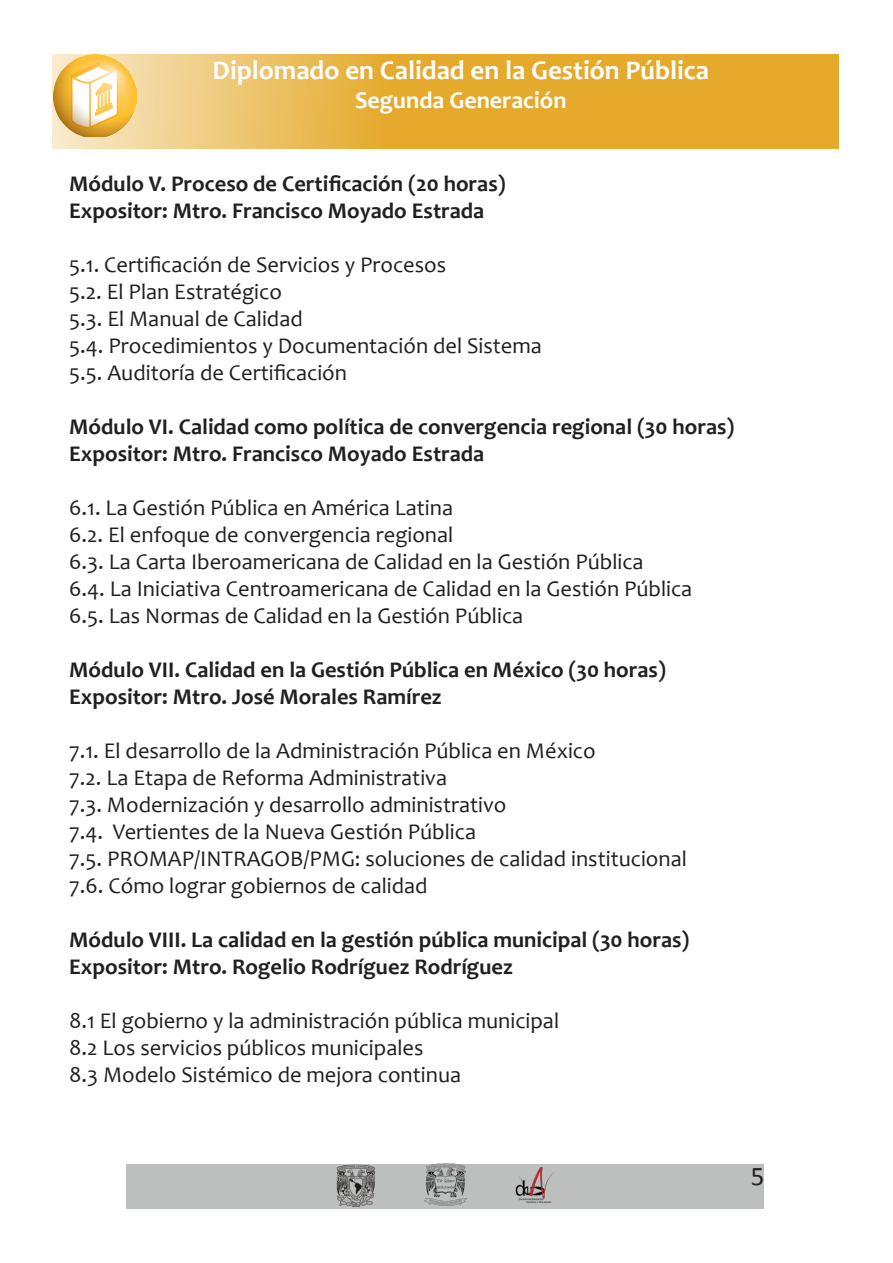
<style>
.page{position:relative;width:893px;height:1263px;background:#fff}
.page>*{position:absolute;margin:0;border:0;box-sizing:border-box;transform-origin:0 0}
.t1{font:700 27px "Candara";color:#fff}
.t2{font:27px "Calibri";color:#231f20}
.t3{font:700 24px "Candara";color:#fff}
.t4{font:22.5px "Candara";color:#231f20}
.t5{font:700 22.5px "Candara";color:#231f20}
</style>
<div class="page">
<svg style="left:53px;top:54px;width:786px;height:94px;background:#e7b343"></svg>
<img style="left:53px;top:54px;width:83px;height:82px">
<div style="left:126px;top:1164px;width:638px;height:45px;background:#bdbfbf"></div>
<img style="left:515px;top:1167px;width:39px;height:37px">
<img style="left:336px;top:1164px;width:39px;height:43px">
<img style="left:424px;top:1163px;width:43px;height:43px">
<p class="t1" style="left:213px;top:53px;width:498px">Diplomado en Calidad en la Gestión Pública</p>
<p class="t3" style="left:355px;top:85px;width:213px">Segunda Generación</p>
<p class="t5" style="left:69px;top:170px;width:438px">Módulo V. Proceso de Certificación (20 horas)</p>
<p class="t5" style="left:69px;top:197px;width:417px">Expositor: Mtro. Francisco Moyado Estrada</p>
<p class="t4" style="left:69px;top:251px;width:379px">5.1. Certificación de Servicios y Procesos</p>
<p class="t4" style="left:69px;top:278px;width:214px">5.2. El Plan Estratégico</p>
<p class="t4" style="left:69px;top:305px;width:235px">5.3. El Manual de Calidad</p>
<p class="t4" style="left:69px;top:332px;width:474px">5.4. Procedimientos y Documentación del Sistema</p>
<p class="t4" style="left:69px;top:359px;width:279px">5.5. Auditoría de Certificación</p>
<p class="t5" style="left:69px;top:413px;width:667px">Módulo VI. Calidad como política de convergencia regional (30 horas)</p>
<p class="t5" style="left:69px;top:440px;width:417px">Expositor: Mtro. Francisco Moyado Estrada</p>
<p class="t4" style="left:69px;top:494px;width:385px">6.1. La Gestión Pública en América Latina</p>
<p class="t4" style="left:69px;top:521px;width:386px">6.2. El enfoque de convergencia regional</p>
<p class="t4" style="left:69px;top:548px;width:576px">6.3. La Carta Iberoamericana de Calidad en la Gestión Pública</p>
<p class="t4" style="left:69px;top:575px;width:625px">6.4. La Iniciativa Centroamericana de Calidad en la Gestión Pública</p>
<p class="t4" style="left:69px;top:602px;width:456px">6.5. Las Normas de Calidad en la Gestión Pública</p>
<p class="t5" style="left:69px;top:656px;width:598px">Módulo VII. Calidad en la Gestión Pública en México (30 horas)</p>
<p class="t5" style="left:69px;top:683px;width:374px">Expositor: Mtro. José Morales Ramírez</p>
<p class="t4" style="left:69px;top:737px;width:528px">7.1. El desarrollo de la Administración Pública en México</p>
<p class="t4" style="left:69px;top:764px;width:379px">7.2. La Etapa de Reforma Administrativa</p>
<p class="t4" style="left:69px;top:791px;width:439px">7.3. Modernización y desarrollo administrativo</p>
<p class="t4" style="left:69px;top:818px;width:408px">7.4. Vertientes de la Nueva Gestión Pública</p>
<p class="t4" style="left:69px;top:845px;width:619px">7.5. PROMAP/INTRAGOB/PMG: soluciones de calidad institucional</p>
<p class="t4" style="left:69px;top:872px;width:360px">7.6. Cómo lograr gobiernos de calidad</p>
<p class="t5" style="left:69px;top:926px;width:622px">Módulo VIII. La calidad en la gestión pública municipal (30 horas)</p>
<p class="t5" style="left:69px;top:953px;width:445px">Expositor: Mtro. Rogelio Rodríguez Rodríguez</p>
<p class="t4" style="left:69px;top:1007px;width:492px">8.1 El gobierno y la administración pública municipal</p>
<p class="t4" style="left:69px;top:1034px;width:356px">8.2 Los servicios públicos municipales</p>
<p class="t4" style="left:69px;top:1061px;width:393px">8.3 Modelo Sistémico de mejora continua</p>
<p class="t2" style="left:751px;top:1158px;width:15px">5</p>
</div>
